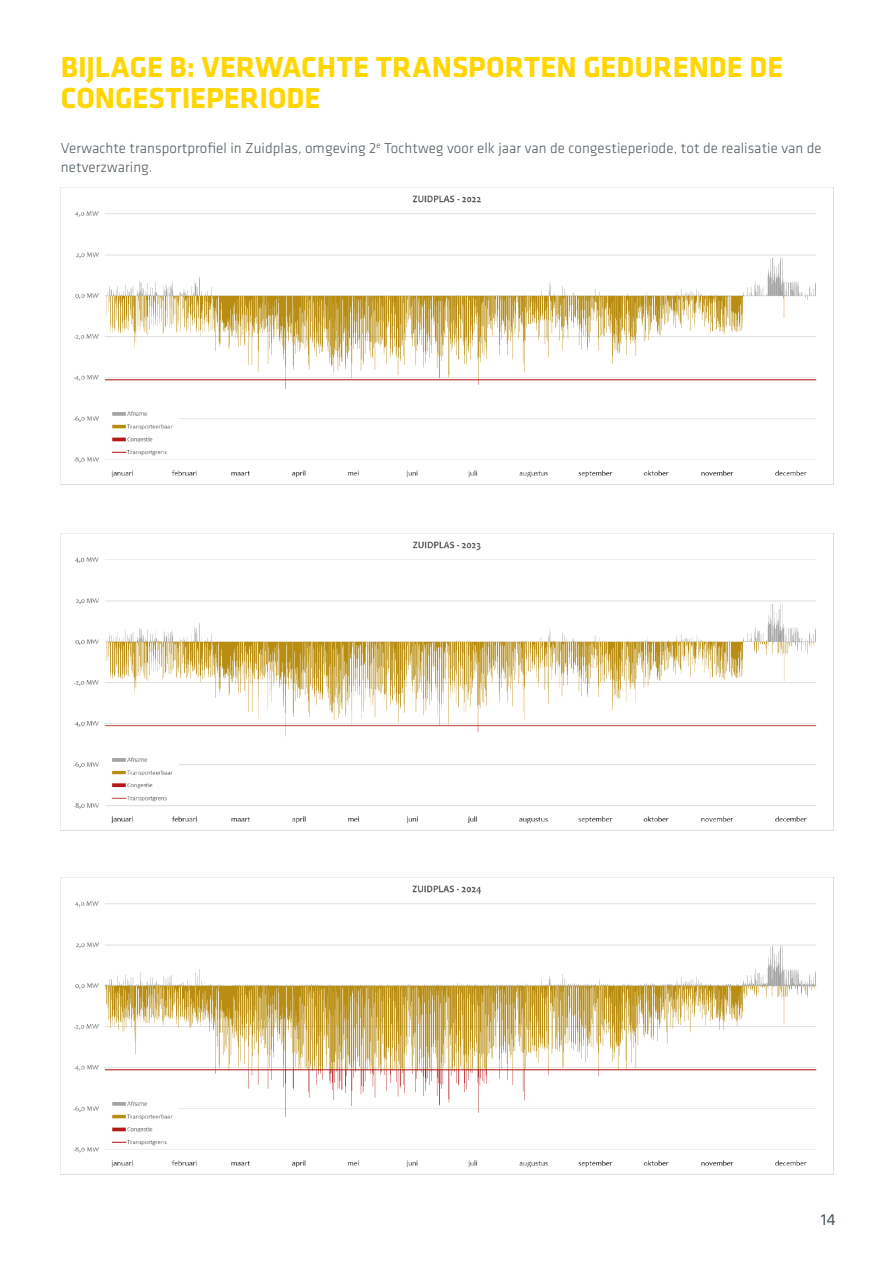
<style>
.page{position:relative;width:893px;height:1263px;background:#fff}
.page>*{position:absolute;margin:0;border:0;box-sizing:border-box;transform-origin:0 0}
.t1{font:700 30px/31.5px "Klavika";color:#ffd600}
.t2{font:16.5px "Klavika";color:#4e585d}
.t3{font:300 15px/19.2px "Klavika";letter-spacing:.005em;color:#4e585d}
</style>
<div class="page">
<img style="left:73px;top:195px;width:744px;height:283px">
<img style="left:61px;top:541px;width:772px;height:290px">
<img style="left:73px;top:885px;width:744px;height:283px">
<h1 class="t1" style="left:61px;top:51px;width:724px">BIJLAGE B: VERWACHTE TRANSPORTEN GEDURENDE DE<br>CONGESTIEPERIODE</h1>
<p class="t3" style="left:61px;top:139px;width:762px">Verwachte transportprofiel in Zuidplas, omgeving 2<sup>e</sup> Tochtweg voor elk jaar van de congestieperiode, tot de realisatie van de netverzwaring.</p>
<p class="t2" style="left:821px;top:1210px;width:16px">14</p>
</div>
